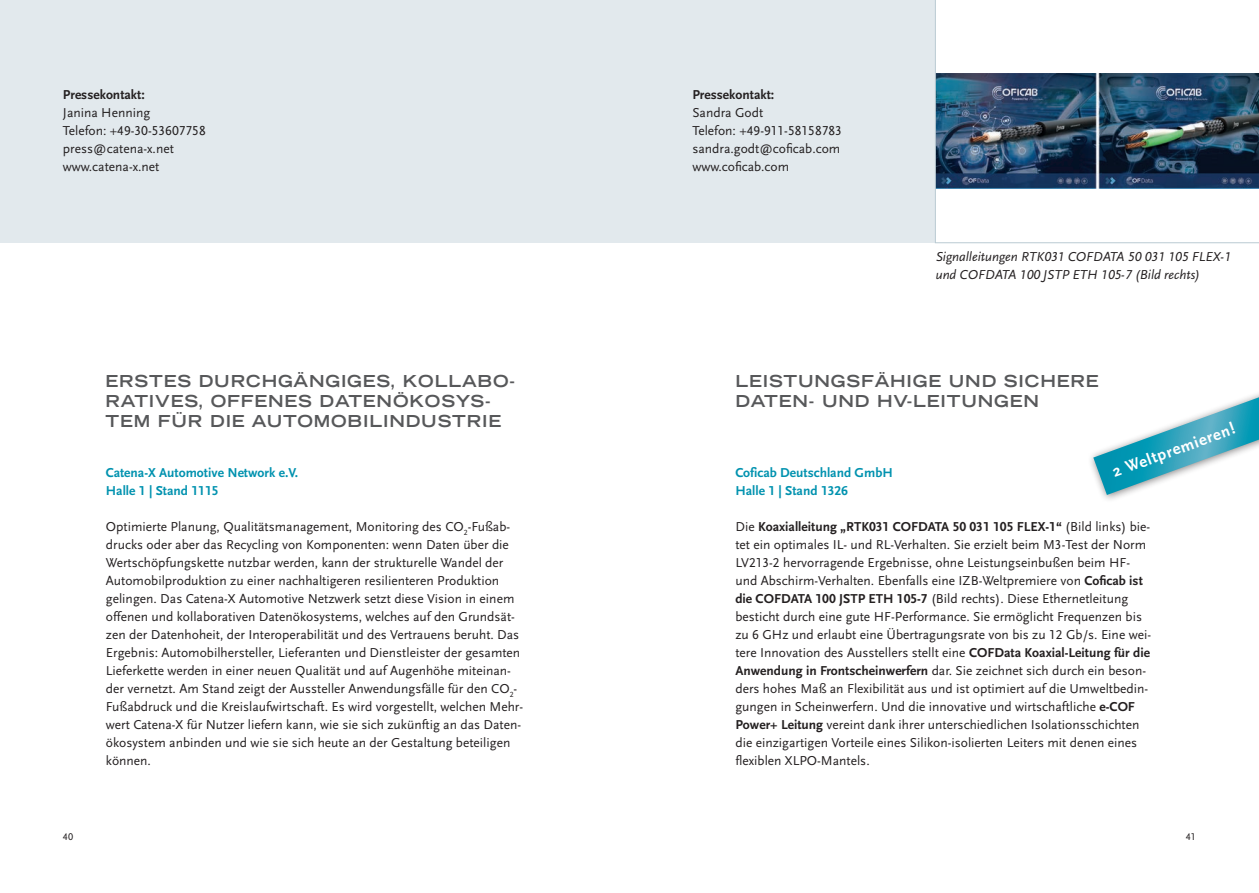
<style>
.page{position:relative;width:1259px;height:893px;background:#fff}
.page>*{position:absolute;margin:0;border:0;box-sizing:border-box;transform-origin:0 0}
.t1{font:700 expanded 16.5px/19.8px "Trade Gothic LH";letter-spacing:.05em;color:#57585a}
.t2{font:700 16.5px "Scala Sans";color:#fff}
.t3{font:13.5px/18px "Scala Sans LF";color:#231f20}
.t4{font:700 13.5px/18px "Scala Sans LF";color:#0092af}
.t5{font:italic 13.5px/18px "Scala Sans LF";color:#231f20}
.t6{font:700 13.5px "Scala Sans LF";color:#231f20}
.t7{font:10.2px "Scala Sans LF";color:#231f20}
.s1{font-weight:700}
</style>
<div class="page">
<div style="left:629px;top:0;width:306px;height:243px;background:#e2e9ed"></div>
<img style="left:935px;top:0;width:324px;height:243px">
<svg style="left:1093px;top:397px;width:166px;height:98px"></svg>
<div style="left:0;top:0;width:629px;height:243px;background:#e2e9ed"></div>
<p class="t6" style="left:63px;top:87px;width:83px">Pressekontakt:</p>
<p class="t3" style="left:63px;top:104px;width:144px">Janina Henning<br>Telefon: +49-30-53607758 press@catena-x.net www.catena-x.net</p>
<p class="t1" style="left:105px;top:371px;width:411px">ERSTES DURCHGÄNGIGES, KOLLABO-<br>RATIVES, OFFENES DATENÖKOSYS-<br>TEM FÜR DIE AUTOMOBILINDUSTRIE</p>
<p class="t4" style="left:106px;top:464px;width:194px">Catena-X Automotive Network e.V.</p>
<p class="t4" style="left:106px;top:482px;width:114px">Halle 1 | Stand 1115</p>
<p class="t3" style="left:106px;top:518px;width:419px">Optimierte Planung, Qualitätsmanagement, Monitoring des CO<sub>2</sub>-Fußab&shy;drucks oder aber das Recycling von Komponenten: wenn Daten über die Wertschöpfungskette nutzbar werden, kann der strukturelle Wandel der Automobilproduktion zu einer nachhaltigeren resilienteren Produktion gelingen. Das Catena-X Automotive Netzwerk setzt diese Vision in einem offenen und kollaborativen Datenökosystems, welches auf den Grundsät&shy;zen der Datenhoheit, der Interoperabilität und des Vertrauens beruht. Das Ergebnis: Automobilhersteller, Lieferanten und Dienstleister der gesamten Lieferkette werden in einer neuen Qualität und auf Augenhöhe miteinan&shy;der vernetzt. Am Stand zeigt der Aussteller Anwendungsfälle für den CO<sub>2</sub>- Fußabdruck und die Kreislaufwirtschaft. Es wird vorgestellt, welchen Mehr&shy;wert Catena-X für Nutzer liefern kann, wie sie sich zukünftig an das Daten&shy;ökosystem anbinden und wie sie sich heute an der Gestaltung beteiligen können.</p>
<p class="t6" style="left:692px;top:87px;width:83px">Pressekontakt:</p>
<p class="t3" style="left:692px;top:104px;width:151px">Sandra Godt<br>Telefon: +49-911-58158783 sandra.godt@coficab.com www.coficab.com</p>
<p class="t5" style="left:935px;top:248px;width:297px">Signalleitungen RTK031 COFDATA 50 031 105 FLEX-1 und COFDATA 100 JSTP ETH 105-7 (Bild rechts)</p>
<p class="t1" style="left:735px;top:371px;width:365px">LEISTUNGSFÄHIGE UND SICHERE<br>DATEN- UND HV-LEITUNGEN</p>
<p class="t2" style="left:1110px;top:464px;width:130px;rotate:-20deg">2 Weltpremieren!</p>
<p class="t4" style="left:735px;top:464px;width:159px">Coficab Deutschland GmbH<br>Halle 1 | Stand 1326</p>
<p class="t3" style="left:735px;top:518px;width:417px">Die <span class="s1">Koaxialleitung „RTK031 COFDATA 50 031 105 FLEX-1“</span> (Bild links) bie&shy;tet ein optimales IL- und RL-Verhalten. Sie erzielt beim M3-Test der Norm LV213-2 hervorragende Ergebnisse, ohne Leistungseinbußen beim HF&shy;und Abschirm-Verhalten. Ebenfalls eine IZB-Weltpremiere von <span class="s1">Coficab ist die COFDATA 100 JSTP ETH 105-7</span> (Bild rechts). Diese Ethernetleitung besticht durch eine gute HF-Performance. Sie ermöglicht Frequenzen bis zu 6 GHz und erlaubt eine Übertragungsrate von bis zu 12 Gb/s. Eine wei&shy;tere Innovation des Ausstellers stellt eine <span class="s1">COFData Koaxial-Leitung für die Anwendung in Frontscheinwerfern</span> dar. Sie zeichnet sich durch ein beson&shy;ders hohes Maß an Flexibilität aus und ist optimiert auf die Umweltbedin&shy;gungen in Scheinwerfern. Und die innovative und wirtschaftliche <span class="s1">e-COF Power+ Leitung</span> vereint dank ihrer unterschiedlichen Isolationsschichten die einzigartigen Vorteile eines Silikon-isolierten Leiters mit denen eines flexiblen XLPO-Mantels.</p>
<p class="t7" style="left:63px;top:831px;width:12px">40</p>
<p class="t7" style="left:1186px;top:831px;width:12px">41</p>
</div>
